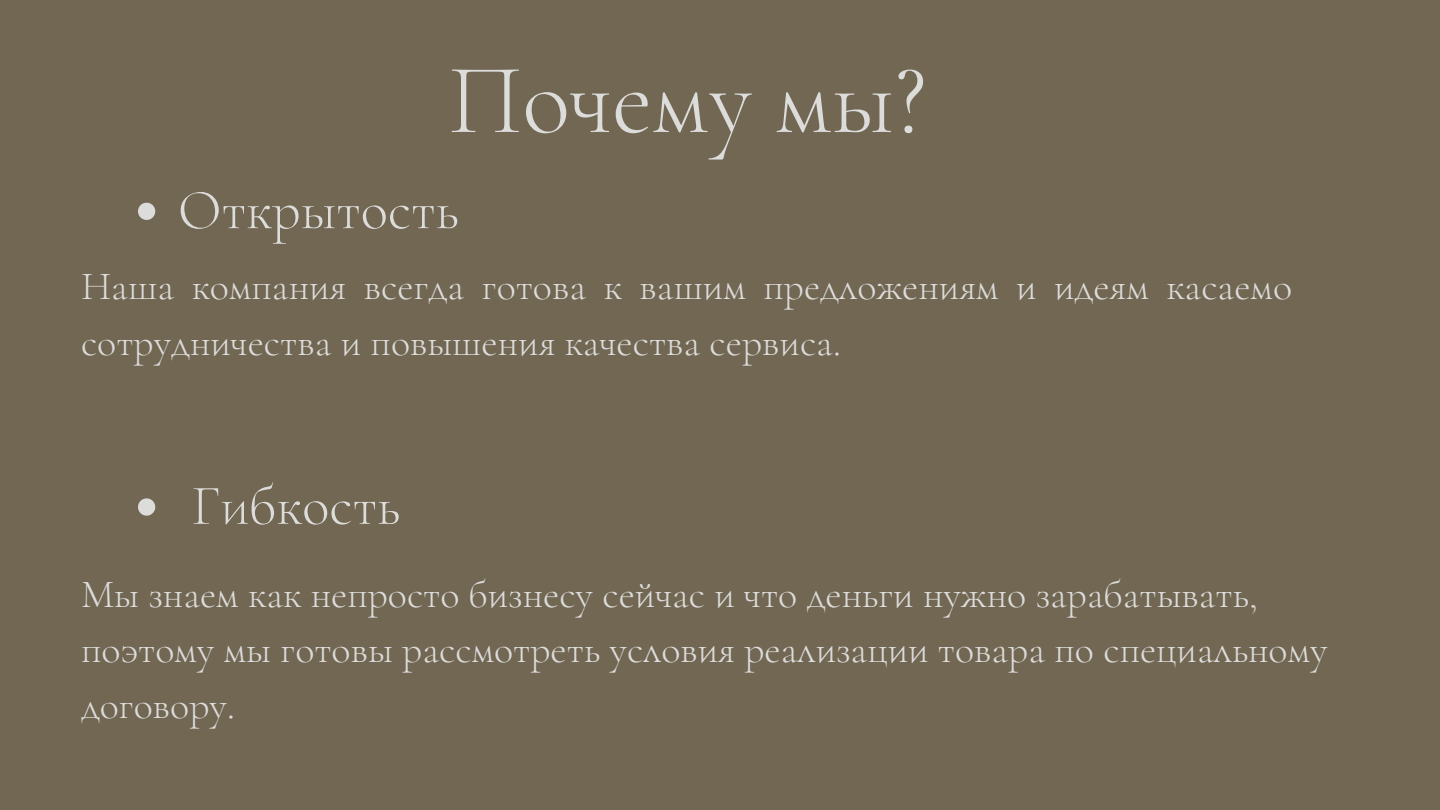
<style>
.page{position:relative;width:1440px;height:810px;background:#726753}
.page>*{position:absolute;margin:0;border:0;box-sizing:border-box;transform-origin:0 0}
.t1{font:300 100px "Cormorant Garamond";color:#dcdcdb}
.t2{font:300 57px "Cormorant Garamond";color:#dcdcdb}
.t3{font:300 40px/55.5px "Cormorant Garamond";color:#dcdcdb}
</style>
<div class="page">
<svg style="left:138px;top:203px;width:17px;height:17px"></svg>
<svg style="left:138px;top:498px;width:17px;height:18px"></svg>
<p class="t1" style="left:448px;top:40px;width:480px">Почему мы?</p>
<p class="t2" style="left:178px;top:176px;width:282px">Открытость</p>
<p class="t3" style="left:81px;top:259px;width:1213px">Наша компания всегда готова к вашим предложениям и идеям касаемо сотрудничества и повышения качества сервиса.</p>
<p class="t2" style="left:191px;top:471px;width:210px">Гибкость</p>
<p class="t3" style="left:81px;top:567px;width:1248px">Мы знаем как непросто бизнесу сейчас и что деньги нужно зарабатывать, поэтому мы готовы рассмотреть условия реализации товара по специальному договору.</p>
</div>
